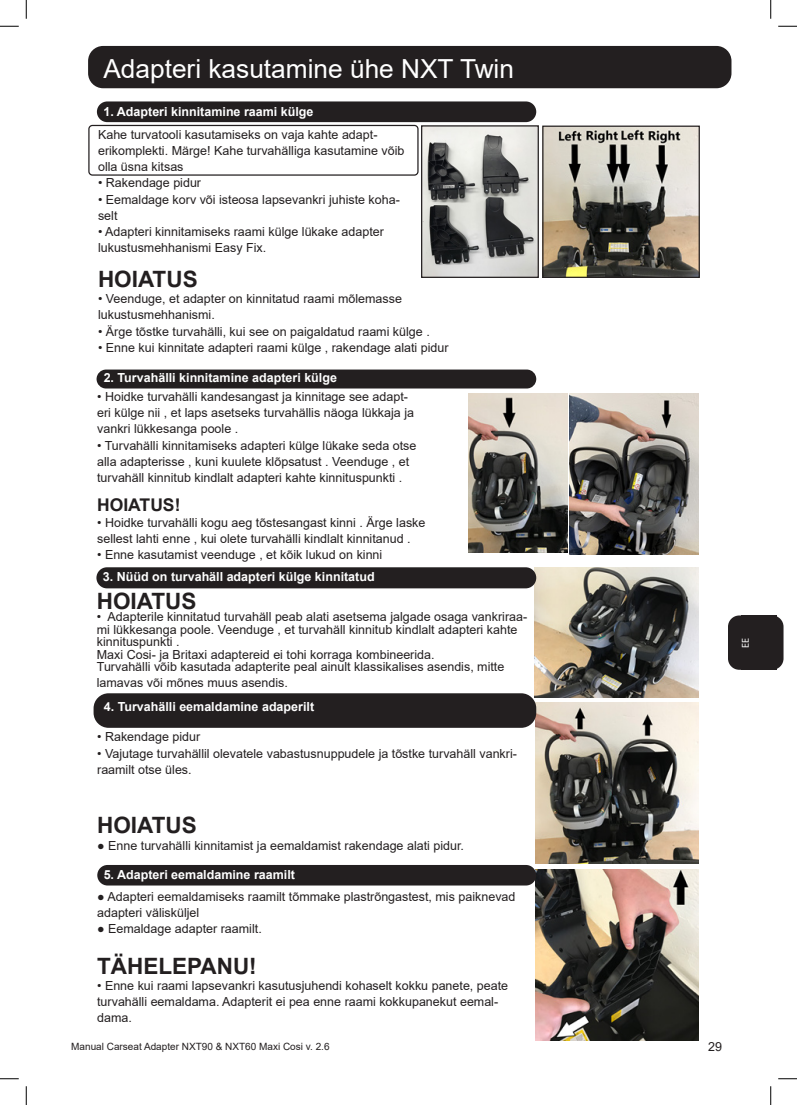
<style>
.page{position:relative;width:797px;height:1105px;background:#fff}
.page>*{position:absolute;margin:0;border:0;box-sizing:border-box;transform-origin:0 0}
.Headline_Left{font:26.25px "Arial";color:#fff}
.t1{font:700 22.5px "Arial";color:#231f20}
.t2{font:700 17.5px "Arial";color:#231f20}
.t3{font:12.5px/16.2px "Arial";color:#231f20}
.Body_Text_with_HD{font:700 12.5px "Arial";color:#fff}
.t4{font:10px "Arial";color:#231f20}
.t5{font:10px "Myriad Pro";color:#fff}
</style>
<div class="page">
<img style="left:423px;top:127px;width:114px;height:149px">
<div style="left:421px;top:125px;width:118px;height:153px;border:1px solid #231f20"></div>
<img style="left:544px;top:128px;width:154px;height:148px">
<div style="left:542px;top:126px;width:158px;height:152px;border:1px solid #231f20"></div>
<img style="left:468px;top:393px;width:100px;height:159px">
<img style="left:570px;top:393px;width:128px;height:161px">
<img style="left:534px;top:567px;width:164px;height:131px">
<img style="left:535px;top:703px;width:164px;height:161px">
<img style="left:535px;top:869px;width:164px;height:171px">
<div style="left:88px;top:46px;width:643px;height:42px;background:#231f20;border-radius:15px"></div>
<div style="left:97px;top:101px;width:439px;height:21px;background:#231f20;border-radius:10px"></div>
<div style="left:97px;top:370px;width:439px;height:18px;background:#231f20;border-radius:9px"></div>
<div style="left:96px;top:567px;width:440px;height:21px;background:#231f20;border-radius:11px"></div>
<div style="left:94px;top:693px;width:442px;height:35px;background:#231f20;border-radius:15px"></div>
<div style="left:97px;top:865px;width:439px;height:20px;background:#231f20;border-radius:10px"></div>
<div style="left:728px;top:615px;width:55px;height:55px;background:#231f20;border-radius:11px"></div>
<div style="left:741px;top:615px;width:35px;height:55px;background:#231f20"></div>
<div style="left:88px;top:125px;width:330px;height:51px;border:1px solid #231f20;border-radius:4px"></div>
<svg style="left:0;top:25px;width:19px;height:2px"></svg>
<svg style="left:778px;top:25px;width:19px;height:2px"></svg>
<svg style="left:0;top:1078px;width:19px;height:1px"></svg>
<svg style="left:778px;top:1078px;width:19px;height:1px"></svg>
<svg style="left:25px;top:0;width:2px;height:19px"></svg>
<svg style="left:25px;top:1086px;width:2px;height:19px"></svg>
<svg style="left:770px;top:0;width:1px;height:19px"></svg>
<svg style="left:770px;top:1086px;width:1px;height:19px"></svg>
<p class="Headline_Left" style="left:103px;top:51px;width:412px">Adapteri kasutamine ühe NXT Twin</p>
<p class="Body_Text_with_HD" style="left:103px;top:103px;width:212px">1. Adapteri kinnitamine raami külge</p>
<p class="t3" style="left:98px;top:126px;width:308px">Kahe turvatooli kasutamiseks on vaja kahte adapt&shy;erikomplekti. Märge! Kahe turvahälliga kasutamine võib olla üsna kitsas</p>
<p class="t3" style="left:98px;top:175px;width:105px">• Rakendage pidur</p>
<p class="t3" style="left:98px;top:191px;width:303px">• Eemaldage korv või isteosa lapsevankri juhiste koha&shy;selt</p>
<p class="t3" style="left:98px;top:223px;width:287px">• Adapteri kinnitamiseks raami külge lükake adapter</p>
<p class="t3" style="left:98px;top:240px;width:170px">lukustusmehhanismi Easy Fix.</p>
<p class="t1" style="left:98px;top:263px;width:101px">HOIATUS</p>
<p class="t3" style="left:98px;top:290px;width:305px">• Veenduge, et adapter on kinnitatud raami mõlemasse</p>
<p class="t3" style="left:98px;top:307px;width:118px">lukustusmehhanismi.</p>
<p class="t3" style="left:98px;top:323px;width:333px">• Ärge tõstke turvahälli, kui see on paigaldatud raami külge .</p>
<p class="t3" style="left:98px;top:339px;width:352px">• Enne kui kinnitate adapteri raami külge , rakendage alati pidur</p>
<p class="Body_Text_with_HD" style="left:104px;top:369px;width:235px">2. Turvahälli kinnitamine adapteri külge</p>
<p class="t3" style="left:97px;top:388px;width:318px">• Hoidke turvahälli kandesangast ja kinnitage see adapt&shy;eri külge nii , et laps asetseks turvahällis näoga lükkaja ja vankri lükkesanga poole .</p>
<p class="t3" style="left:97px;top:437px;width:321px">• Turvahälli kinnitamiseks adapteri külge lükake seda otse alla adapterisse , kuni kuulete klõpsatust . Veenduge , et turvahäll kinnitub kindlalt adapteri kahte kinnituspunkti .</p>
<p class="t2" style="left:97px;top:492px;width:85px">HOIATUS!</p>
<p class="t3" style="left:97px;top:514px;width:330px">• Hoidke turvahälli kogu aeg tõstesangast kinni . Ärge laske sellest lahti enne , kui olete turvahälli kindlalt kinnitanud .</p>
<p class="t3" style="left:97px;top:547px;width:287px">• Enne kasutamist veenduge , et kõik lukud on kinni</p>
<p class="Body_Text_with_HD" style="left:103px;top:568px;width:273px">3. Nüüd on turvahäll adapteri külge kinnitatud</p>
<p class="t1" style="left:97px;top:585px;width:101px">HOIATUS</p>
<p class="t3" style="left:97px;top:610px;width:432px;line-height:12.5px">• Adapterile kinnitatud turvahäll peab alati asetsema jalgade osaga vankriraa&shy;mi lükkesanga poole. Veenduge , et turvahäll kinnitub kindlalt adapteri kahte kinnituspunkti .</p>
<p class="t3" style="left:97px;top:646px;width:339px">Maxi Cosi- ja Britaxi adaptereid ei tohi korraga kombineerida.</p>
<p class="t3" style="left:97px;top:658px;width:409px">Turvahälli võib kasutada adapterite peal ainult klassikalises asendis, mitte lamavas või mõnes muus asendis.</p>
<p class="Body_Text_with_HD" style="left:104px;top:698px;width:212px">4. Turvahälli eemaldamine adaperilt</p>
<p class="t3" style="left:97px;top:729px;width:105px">• Rakendage pidur</p>
<p class="t3" style="left:97px;top:745px;width:421px">• Vajutage turvahällil olevatele vabastusnuppudele ja tõstke turvahäll vankri&shy;raamilt otse üles.</p>
<p class="t1" style="left:97px;top:810px;width:101px">HOIATUS</p>
<p class="t3" style="left:97px;top:837px;width:368px">● Enne turvahälli kinnitamist ja eemaldamist rakendage alati pidur.</p>
<p class="Body_Text_with_HD" style="left:104px;top:866px;width:193px">5. Adapteri eemaldamine raamilt</p>
<p class="t3" style="left:97px;top:888px;width:420px">● Adapteri eemaldamiseks raamilt tõmmake plastrõngastest, mis paiknevad adapteri välisküljel</p>
<p class="t3" style="left:97px;top:920px;width:166px">● Eemaldage adapter raamilt.</p>
<p class="t1" style="left:97px;top:950px;width:161px">TÄHELEPANU!</p>
<p class="t3" style="left:97px;top:977px;width:412px">• Enne kui raami lapsevankri kasutusjuhendi kohaselt kokku panete, peate turvahälli eemaldama. Adapterit ei pea enne raami kokkupanekut eemal&shy;dama.</p>
<p class="t4" style="left:71px;top:1039px;width:260px">Manual Carseat Adapter NXT90 &amp; NXT60 Maxi Cosi v. 2.6</p>
<p class="t3" style="left:708px;top:1039px;width:15px">29</p>
<p class="t5" style="left:739px;top:648px;width:11px;rotate:-90deg">EE</p>
</div>
